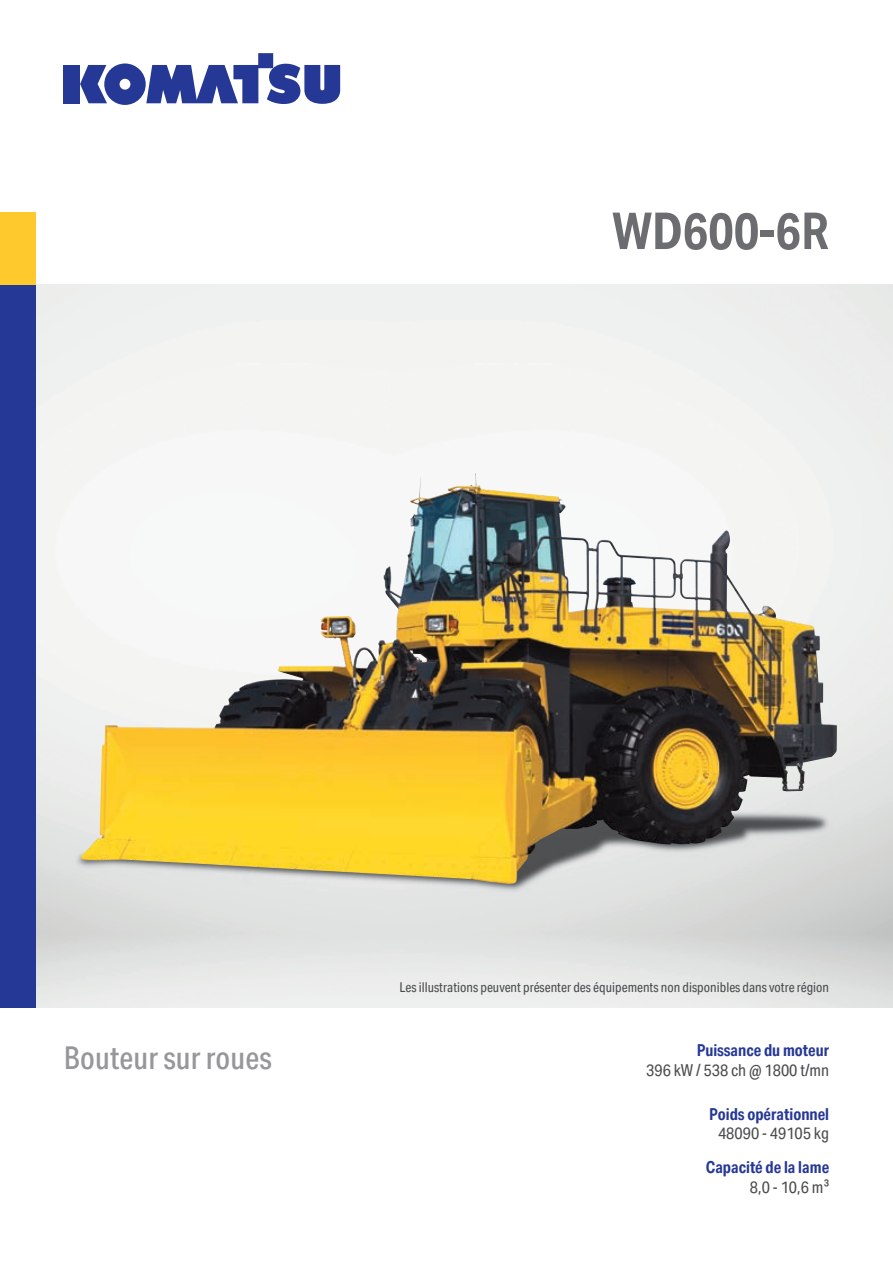
<style>
.page{position:relative;width:893px;height:1263px;background:#fff}
.page>*{position:absolute;margin:0;border:0;box-sizing:border-box;transform-origin:0 0}
.t1{font:700 51px "Aktiv Grotesk Cd";color:#6c6d70}
.t2{font:500 31.5px "Aktiv Grotesk Cd";color:#95979a}
.t3{font:700 16.5px "Aktiv Grotesk Cd";color:#263895}
.t4{font:16.5px "Aktiv Grotesk Cd";color:#4b4c4d}
.t5{font:13.5px "Aktiv Grotesk Cd";color:#4b4c4d}
</style>
<div class="page">
<img style="left:36px;top:285px;width:857px;height:723px">
<img style="left:64px;top:794px;width:793px;height:113px">
<img style="left:383px;top:473px;width:93px;height:123px">
<div style="left:64px;top:65px;width:16px;height:38px;background:#263895"></div>
<svg style="left:80px;top:53px;width:260px;height:52px"></svg>
<div style="left:0;top:213px;width:36px;height:85px;background:#fec92d"></div>
<div style="left:0;top:285px;width:36px;height:723px;background:#263895"></div>
<h1 class="t1" style="left:612px;top:202px;width:218px">WD600-6R</h1>
<h2 class="t2" style="left:64px;top:1039px;width:209px">Bouteur sur roues</h2>
<p class="t5" style="left:399px;top:979px;width:431px">Les illustrations peuvent présenter des équipements non disponibles dans votre région</p>
<p class="t3" style="left:697px;top:1041px;width:134px">Puissance du moteur</p>
<p class="t4" style="left:646px;top:1060px;width:185px">396 kW / 538 ch @ 1800 t/mn</p>
<p class="t3" style="left:709px;top:1104px;width:121px">Poids opérationnel</p>
<p class="t4" style="left:718px;top:1124px;width:113px">48090 - 49105 kg</p>
<p class="t3" style="left:706px;top:1158px;width:125px">Capacité de la lame</p>
<p class="t4" style="left:750px;top:1177px;width:81px">8,0 - 10,6 m³</p>
</div>
